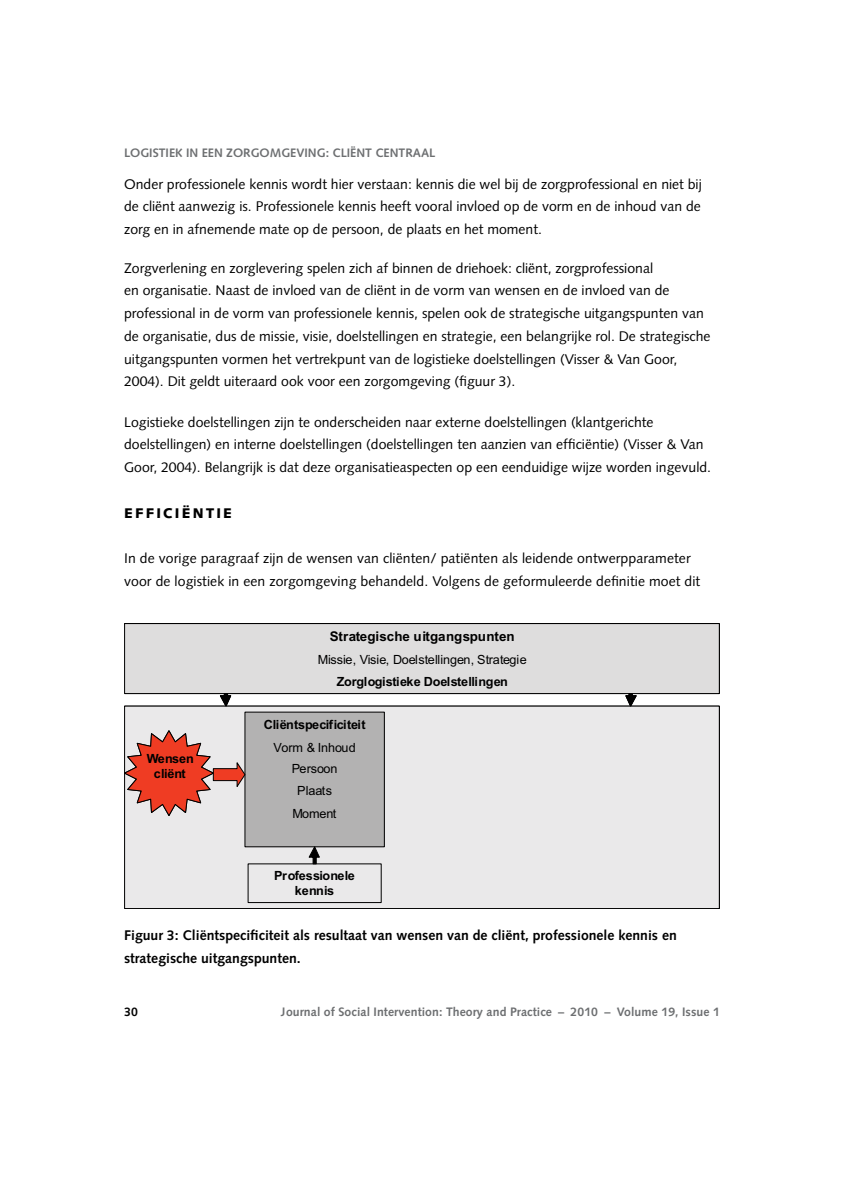
<style>
.page{position:relative;width:844px;height:1191px;background:#fff}
.page>*{position:absolute;margin:0;border:0;box-sizing:border-box;transform-origin:0 0}
.t1{font:14px/22.8px "Syntax";color:#000}
.t2{font:700 14px/22.8px "Syntax";color:#000}
.t3{font:900 14px "Syntax";letter-spacing:.16em;color:#000}
.t4{font:700 13.47px "Arial";letter-spacing:-.015em;color:#000}
.t5{font:700 12.6px/14.9px "Arial";letter-spacing:-.02em;color:#000;text-align:center}
.t6{font:12.6px/22.1px "Arial";letter-spacing:-.01em;color:#000;text-align:center}
.t7{font:700 12.25px "Syntax";letter-spacing:.005em;color:#6d6f71}
.t8{font:700 12.25px "Syntax";color:#000}
</style>
<div class="page">
<div style="left:124px;top:706px;width:595px;height:202px;background:#eae9ea"></div>
<div style="left:124px;top:705px;width:595px;height:204px;border:1px solid #000"></div>
<div style="left:124px;top:623px;width:595px;height:70px;background:#dedddd"></div>
<div style="left:124px;top:623px;width:595px;height:71px;border:1px solid #000"></div>
<svg style="left:220px;top:693px;width:11px;height:13px"></svg>
<svg style="left:625px;top:693px;width:11px;height:13px"></svg>
<div style="left:245px;top:712px;width:139px;height:134px;background:#b3b2b2"></div>
<div style="left:248px;top:863px;width:133px;height:40px;border:1px solid #000"></div>
<svg style="left:309px;top:846px;width:10px;height:18px"></svg>
<svg style="left:124px;top:729px;width:122px;height:88px"></svg>
<p class="t7" style="left:124px;top:146px;width:32px">Logistie</p>
<p class="t7" style="left:175px;top:146px;width:160px">k in een zorgomgeving: cli</p>
<p class="t7" style="left:350px;top:146px;width:22px">ëntce</p>
<p class="t7" style="left:389px;top:146px;width:32px">ntraal</p>
<p class="t1" style="left:124px;top:172px;width:579px;text-align:justify">Onder professionele kennis wordt hier verstaan: kennis die wel bij de zorgprofessional en niet bij de cliënt aanwezig is. Professionele kennis heeft vooral invloed op de vorm en de inhoud van de zorg en in afnemende mate op de persoon, de plaats en het moment.</p>
<p class="t1" style="left:124px;top:256px;width:588px">Zorgverlening en zorglevering spelen zich af binnen de driehoek: cliënt, zorgprofessional<br>en organisatie. Naast de invloed van de cliënt in de vorm van wensen en de invloed van de professional in de vorm van professionele kennis, spelen ook de strategische uitgangspunten van de organisatie, dus de missie, visie, doelstellingen en strategie, een belangrijke rol. De strategische uitgangspunten vormen het vertrekpunt van de logistieke doelstellingen (Visser &amp; Van Goor, 2004). Dit geldt uiteraard ook voor een zorgomgeving (figuur 3).</p>
<p class="t1" style="left:124px;top:410px;width:588px">Logistieke doelstellingen zijn te onderscheiden naar externe doelstellingen (klantgerichte doelstellingen) en interne doelstellingen (doelstellingen ten aanzien van efficiëntie) (Visser &amp; Van<br>Goor, 2004). Belangrijk is dat deze organisatieaspecten op een eenduidige wijze worden ingevuld.</p>
<p class="t3" style="left:124px;top:504px;width:41px">EFFICI</p>
<p class="t3" style="left:182px;top:504px;width:22px">ËNTIE</p>
<p class="t1" style="left:124px;top:547px;width:577px">In de vorige paragraaf zijn de wensen van cliënten/ patiënten als leidende ontwerpparameter voor de logistiek in een zorgomgeving behandeld. Volgens de geformuleerde definitie moet dit</p>
<p class="t5" style="left:147px;top:751px;width:49px">Wensen cliënt</p>
<p class="t4" style="left:329px;top:628px;width:186px">Strategische uitgangspunten</p>
<p class="t6" style="left:318px;top:648px;width:210px">Missie, Visie, Doelstellingen, Strategie</p>
<p class="t5" style="left:337px;top:674px;width:172px">Zorglogistieke Doelstellingen</p>
<p class="t5" style="left:264px;top:718px;width:103px">Cliëntspecificiteit</p>
<p class="t6" style="left:273px;top:736px;width:84px">Vorm &amp; Inhoud<br>Persoon<br>Plaats<br>Moment</p>
<p class="t5" style="left:274px;top:869px;width:82px">Professionele kennis</p>
<p class="t2" style="left:124px;top:924px;width:554px">Figuur 3: Cliëntspecificiteit als resultaat van wensen van de cliënt, professionele kennis en strategische uitgangspunten.</p>
<p class="t8" style="left:124px;top:1004px;width:15px">30</p>
<p class="t7" style="left:281px;top:1004px;width:440px">Journal of Social Intervention: Theory and Practice – 2010 – Volume 19, Issue 1</p>
</div>
